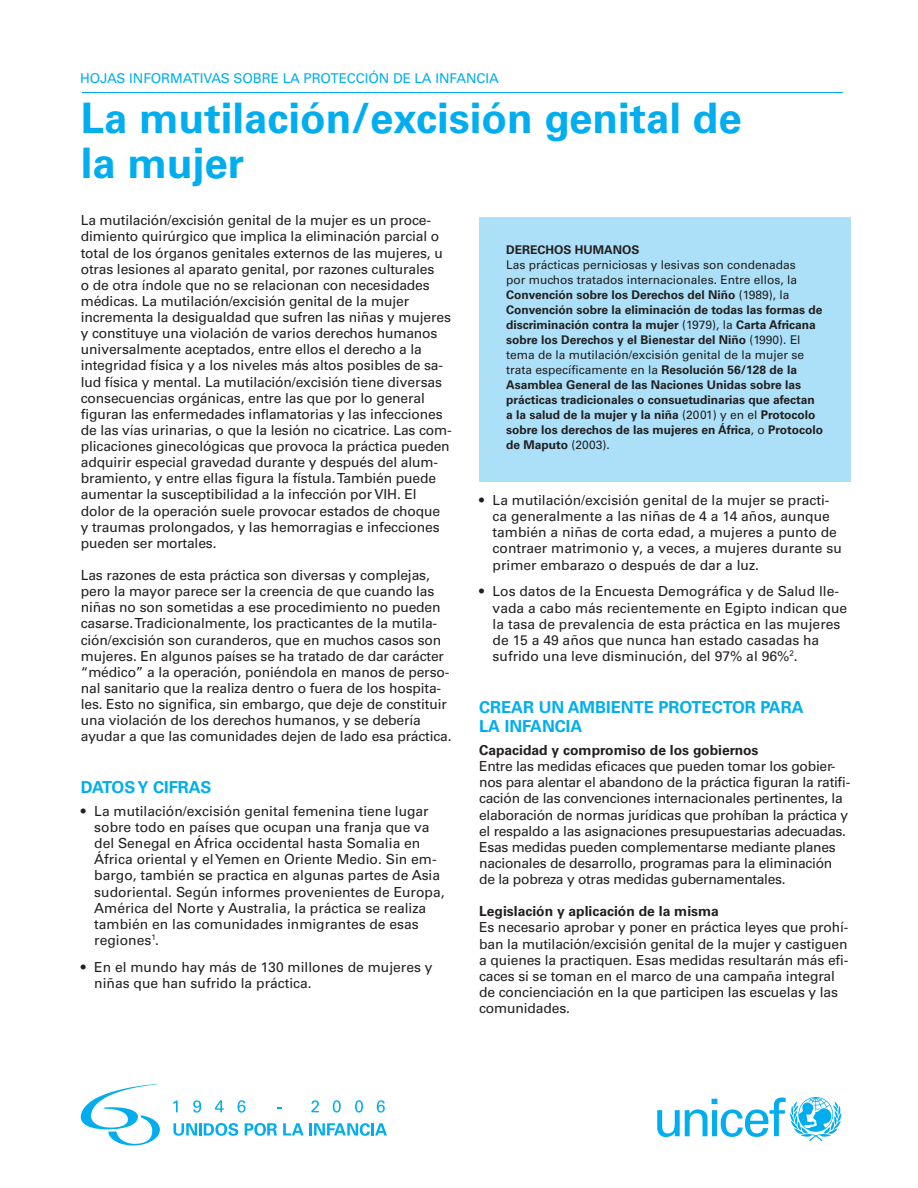
<style>
.page{position:relative;width:918px;height:1188px;background:#fff}
.page>*{position:absolute;margin:0;border:0;box-sizing:border-box;transform-origin:0 0}
.t1{font:700 42px/45px "Univers LT Std";color:#00aeef}
.t2{font:700 16.5px "Univers LT Std";color:#00aeef}
.t3{font:13.8px/16.2px "Univers LT Std";letter-spacing:-.01em;color:#231f20}
.t4{font:700 13.8px "Univers LT Std";color:#231f20}
.t5{font:13.5px "Univers LT Std";letter-spacing:-.005em;color:#00aeef}
.t6{font:700 12px/15px "Univers LT Std";color:#231f20}
.s1{font-weight:400}
</style>
<div class="page">
<hr style="left:82px;top:93px;width:760px;height:1px;background:#00aeef">
<svg style="left:81px;top:1084px;width:79px;height:62px"></svg>
<svg style="left:173px;top:1101px;width:5px;height:11px"></svg>
<svg style="left:193px;top:1100px;width:8px;height:13px"></svg>
<svg style="left:215px;top:1100px;width:9px;height:12px"></svg>
<svg style="left:238px;top:1100px;width:8px;height:13px"></svg>
<svg style="left:311px;top:1100px;width:8px;height:12px"></svg>
<svg style="left:333px;top:1100px;width:8px;height:13px"></svg>
<svg style="left:355px;top:1100px;width:8px;height:13px"></svg>
<svg style="left:377px;top:1100px;width:8px;height:13px"></svg>
<svg style="left:173px;top:1123px;width:65px;height:13px"></svg>
<svg style="left:245px;top:1123px;width:32px;height:13px"></svg>
<svg style="left:283px;top:1123px;width:21px;height:13px"></svg>
<svg style="left:310px;top:1123px;width:77px;height:13px"></svg>
<svg style="left:657px;top:1097px;width:184px;height:44px"></svg>
<div style="left:479px;top:217px;width:371px;height:265px;background:#abe0f8"></div>
<p class="t5" style="left:80px;top:71px;width:420px">HOJAS INFORMATIVAS SOBRE LA PROTECCIÓN DE LA INFANCIA</p>
<h1 class="t1" style="left:81px;top:96px;width:663px">La mutilación/excisión genital de la mujer</h1>
<p class="t3" style="left:81px;top:212px;width:373px">La mutilación/excisión genital de la mujer es un proce&shy;dimiento quirúrgico que implica la eliminación parcial o total de los órganos genitales externos de las mujeres, u otras lesiones al aparato genital, por razones culturales<br>o de otra índole que no se relacionan con necesidades médicas. La mutilación/excisión genital de la mujer incrementa la desigualdad que sufren las niñas y mujeres y constituye una violación de varios derechos humanos universalmente aceptados, entre ellos el derecho a la integridad física y a los niveles más altos posibles de sa&shy;lud física y mental. La mutilación/excisión tiene diversas consecuencias orgánicas, entre las que por lo general figuran las enfermedades inflamatorias y las infecciones de las vías urinarias, o que la lesión no cicatrice. Las com&shy;plicaciones ginecológicas que provoca la práctica pueden adquirir especial gravedad durante y después del alum&shy;bramiento, y entre ellas figura la fístula. También puede aumentar la susceptibilidad a la infección por VIH. El dolor de la operación suele provocar estados de choque<br>y traumas prolongados, y las hemorragias e infecciones pueden ser mortales.</p>
<p class="t3" style="left:81px;top:567px;width:372px">Las razones de esta práctica son diversas y complejas, pero la mayor parece ser la creencia de que cuando las niñas no son sometidas a ese procedimiento no pueden casarse. Tradicionalmente, los practicantes de la mutila&shy;ción/excisión son curanderos, que en muchos casos son mujeres. En algunos países se ha tratado de dar carácter “médico” a la operación, poniéndola en manos de perso&shy;nal sanitario que la realiza dentro o fuera de los hospita&shy;les. Esto no significa, sin embargo, que deje de constituir una violación de los derechos humanos, y se debería ayudar a que las comunidades dejen de lado esa práctica.</p>
<p class="t2" style="left:81px;top:778px;width:132px">Datos y cifras</p>
<p class="t3" style="left:94px;top:803px;width:352px;text-indent:-14px">• La mutilación/excisión genital femenina tiene lugar sobre todo en países que ocupan una franja que va del Senegal en África occidental hasta Somalia en África oriental y el Yemen en Oriente Medio. Sin em&shy;bargo, también se practica en algunas partes de Asia sudoriental. Según informes provenientes de Europa, América del Norte y Australia, la práctica se realiza también en las comunidades inmigrantes de esas regiones<sup>1</sup>.</p>
<p class="t3" style="left:94px;top:959px;width:340px;text-indent:-14px">• En el mundo hay más de 130 millones de mujeres y niñas que han sufrido la práctica.</p>
<p class="t6" style="left:506px;top:242px;width:126px">DERECHOS HUMANOS</p>
<p class="t6" style="left:506px;top:257px;width:318px"><span class="s1">Las prácticas perniciosas y lesivas son condenadas<br>por muchos tratados internacionales. Entre ellos, la </span>Convención sobre los Derechos del Niño <span class="s1">(1989), la </span>Convención sobre la eliminación de todas las formas de discriminación contra la mujer <span class="s1">(1979), la</span> Carta Africana sobre los Derechos y el Bienestar del Niño <span class="s1">(1990). El tema de la mutilación/excisión genital de la mujer se trata específicamente en la</span> Resolución 56/128 de la Asamblea General de las Naciones Unidas sobre las prácticas tradicionales o consuetudinarias que afectan a la salud de la mujer y la niña <span class="s1">(2001) y en el</span> Protocolo sobre los derechos de las mujeres en África<span class="s1">, o</span> Protocolo de Maputo <span class="s1">(2003).</span></p>
<p class="t3" style="left:493px;top:492px;width:351px;text-indent:-14px">• La mutilación/excisión genital de la mujer se practi&shy;ca generalmente a las niñas de 4 a 14 años, aunque también a niñas de corta edad, a mujeres a punto de contraer matrimonio y, a veces, a mujeres durante su primer embarazo o después de dar a luz.</p>
<p class="t3" style="left:493px;top:584px;width:356px;text-indent:-14px">• Los datos de la Encuesta Demográfica y de Salud lle&shy;vada a cabo más recientemente en Egipto indican que la tasa de prevalencia de esta práctica en las mujeres de 15 a 49 años que nunca han estado casadas ha sufrido una leve disminución, del 97% al 96%<sup>2</sup>.</p>
<p class="t2" style="left:479px;top:697px;width:202px">CREAR UN AMBIENTE PROT</p>
<p class="t2" style="left:702px;top:697px;width:22px">ECTOR</p>
<p class="t2" style="left:761px;top:697px;width:21px">PARA</p>
<p class="t2" style="left:479px;top:717px;width:86px">LA INFANCIA</p>
<p class="t4" style="left:479px;top:742px;width:281px">Capacidad y compromiso de los gobiernos</p>
<p class="t3" style="left:479px;top:758px;width:373px">Entre las medidas eficaces que pueden tomar los gobier&shy;nos para alentar el abandono de la práctica figuran la ratifi&shy;cación de las convenciones internacionales pertinentes, la elaboración de normas jurídicas que prohíban la práctica y el respaldo a las asignaciones presupuestarias adecuadas.<br>Esas medidas pueden complementarse mediante planes nacionales de desarrollo, programas para la eliminación de la pobreza y otras medidas gubernamentales.</p>
<p class="t4" style="left:479px;top:903px;width:241px">Legislación y aplicación de la misma</p>
<p class="t3" style="left:479px;top:920px;width:371px">Es necesario aprobar y poner en práctica leyes que prohí&shy;ban la mutilación/excisión genital de la mujer y castiguen a quienes la practiquen. Esas medidas resultarán más efi&shy;caces si se toman en el marco de una campaña integral de concienciación en la que participen las escuelas y las comunidades.</p>
</div>
